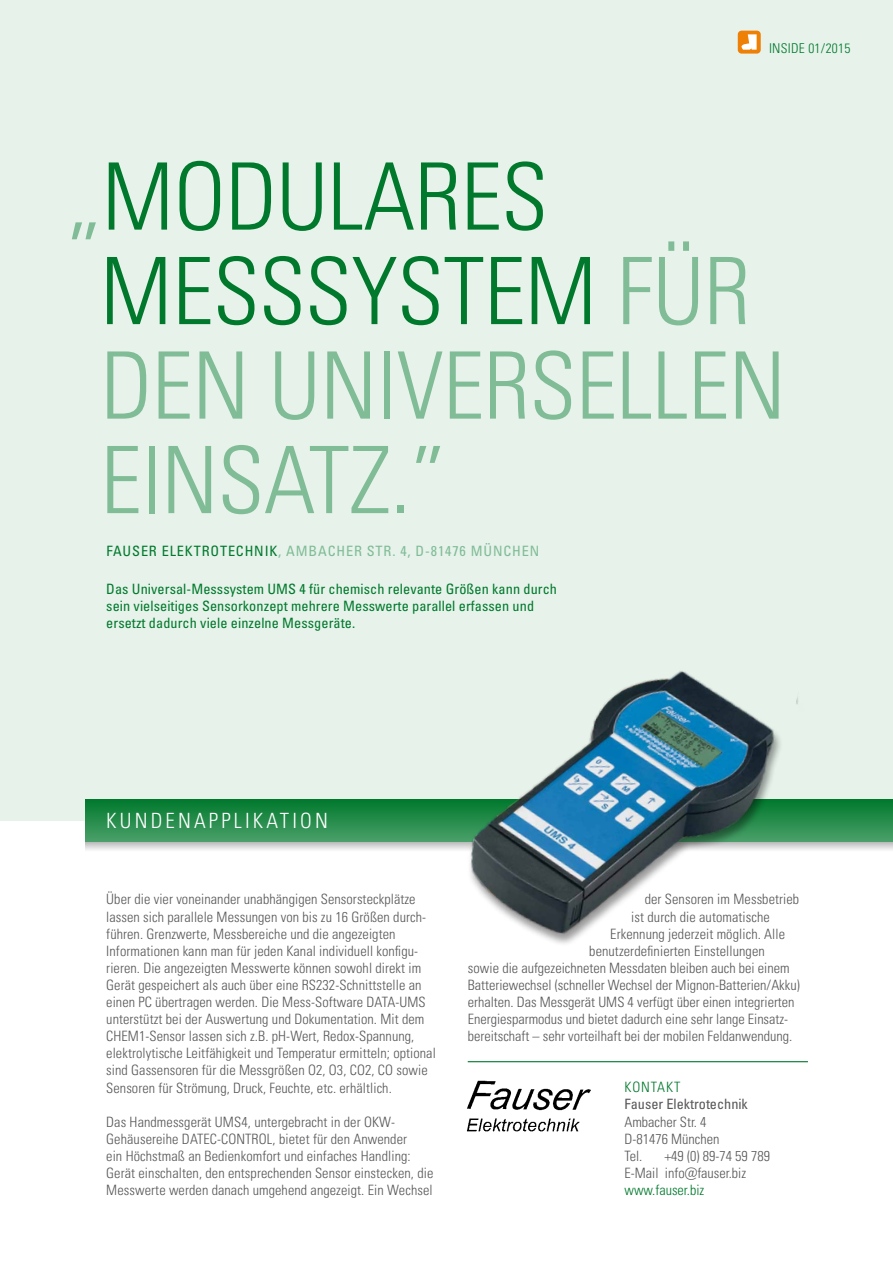
<style>
.page{position:relative;width:893px;height:1263px;background:#fff}
.page>*{position:absolute;margin:0;border:0;box-sizing:border-box;transform-origin:0 0}
.t1{font:93px/94.5px "Univers LTCYR 47 Light Cond";letter-spacing:-.005em;color:#80bc96}
.t2{font:300 condensed 21px "Univers LT Std";letter-spacing:.15em;color:#fff}
.t3{font:14.25px/17.1px "Univers LTCYR 47 Light Cond";letter-spacing:.005em;color:#58585a}
.t4{font:condensed 14.25px/17.1px "Univers LTCYR 57";letter-spacing:.005em;color:#00792c}
.t5{font:condensed 14.25px "Univers LTCYR 57";letter-spacing:.06em;color:#80bc96}
.t6{font:condensed 14.25px "Univers LTCYR 57";color:#58585a}
.t7{font:14.25px "Univers LTCYR 47 Light Cond";color:#00792c}
.t8{font:14.25px "Univers LTCYR 47 Light Cond";letter-spacing:.06em;color:#00792c}
.t9{font:13.5px "Univers LTCYR 47 Light Cond";letter-spacing:.02em;color:#00792c}
.s1{color:#00792c}
</style>
<div class="page">
<div style="left:0;top:0;width:893px;height:821px;background:#e6f2ea"></div>
<svg style="left:85px;top:842px;width:808px;height:8px;background:#d6d6d6"></svg>
<div style="left:85px;top:799px;width:808px;height:43px;background:linear-gradient(to bottom,#00782c,#4ba06a)"></div>
<div style="left:738px;top:31px;width:23px;height:23px;background:#ed8005;border-radius:4px"></div>
<svg style="left:741px;top:34px;width:16px;height:16px"></svg>
<img style="left:421px;top:671px;width:404px;height:273px">
<img style="left:466px;top:1080px;width:125px;height:52px">
<hr style="left:468px;top:1061px;width:340px;height:1px;background:#00792c">
<p class="t9" style="left:769px;top:39px;width:83px">INSIDE 01/2015</p>
<h1 class="t1" style="left:100px;top:145px;width:687px;text-indent:-34px">„<span class="s1">MODULARES<br>MESSSYSTEM</span> FÜR<br>DEN UNIVERSELLEN<br>EINSATZ.”</h1>
<p class="t5" style="left:106px;top:542px;width:434px"><span class="s1">FAUSER ELEKTROTECHNIK</span>, AMBACHER STR. 4, D-81476 MÜNCHEN</p>
<p class="t4" style="left:106px;top:580px;width:452px">Das Universal-Messsystem UMS 4 für chemisch relevante Größen kann durch sein vielseitiges Sensorkonzept mehrere Messwerte parallel erfassen und ersetzt dadurch viele einzelne Messgeräte.</p>
<h2 class="t2" style="left:106px;top:808px;width:223px">KUNDENAPPLIKATION</h2>
<p class="t3" style="left:106px;top:890px;width:331px">Über die vier voneinander unabhängigen Sensorsteckplätze lassen sich parallele Messungen von bis zu 16 Größen durch&shy;führen. Grenzwerte, Messbereiche und die angezeigten Informationen kann man für jeden Kanal individuell konfigu&shy;rieren. Die angezeigten Messwerte können sowohl direkt im Gerät gespeichert als auch über eine RS232-Schnittstelle an einen PC übertragen werden. Die Mess-Software DATA-UMS unterstützt bei der Auswertung und Dokumentation. Mit dem CHEM1-Sensor lassen sich z.B. pH-Wert, Redox-Spannung, elektrolytische Leitfähigkeit und Temperatur ermitteln; optional sind Gassensoren für die Messgrößen O2, O3, CO2, CO sowie Sensoren für Strömung, Druck, Feuchte, etc. erhältlich.</p>
<p class="t3" style="left:106px;top:1112px;width:329px">Das Handmessgerät UMS4, untergebracht in der OKW-Gehäusereihe DATEC-CONTROL, bietet für den Anwender<br>ein Höchstmaß an Bedienkomfort und einfaches Handling:<br>Gerät einschalten, den entsprechenden Sensor einstecken, die Messwerte werden danach umgehend angezeigt. Ein Wechsel</p>
<p class="t3" style="left:645px;top:890px;width:156px">der Sensoren im Messbetrieb</p>
<p class="t3" style="left:631px;top:907px;width:140px">ist durch die automatische</p>
<p class="t3" style="left:610px;top:924px;width:176px">Erkennung jederzeit möglich. Alle</p>
<p class="t3" style="left:589px;top:941px;width:177px">benutzerdefinierten Einstellungen</p>
<p class="t3" style="left:468px;top:958px;width:323px">sowie die aufgezeichneten Messdaten bleiben auch bei einem</p>
<p class="t3" style="left:468px;top:975px;width:334px">Batteriewechsel (schneller Wechsel der Mignon-Batterien/Akku)</p>
<p class="t3" style="left:468px;top:993px;width:328px">erhalten. Das Messgerät UMS 4 verfügt über einen integrierten</p>
<p class="t3" style="left:468px;top:1010px;width:322px">Energiesparmodus und bietet dadurch eine sehr lange Einsatz-</p>
<p class="t3" style="left:468px;top:1027px;width:326px">bereitschaft – sehr vorteilhaft bei der mobilen Feldanwendung.</p>
<p class="t8" style="left:624px;top:1078px;width:57px">KONTAKT</p>
<p class="t6" style="left:624px;top:1095px;width:125px">Fauser Elektrotechnik</p>
<p class="t3" style="left:624px;top:1112px;width:96px">Ambacher Str. 4<br>D-81476 München<br>Tel.</p>
<p class="t3" style="left:624px;top:1146px;width:147px;text-indent:40px">+49 (0) 89-74 59 789<br>E-Mail info@fauser.biz</p>
<p class="t7" style="left:624px;top:1180px;width:81px">www.fauser.biz</p>
</div>
